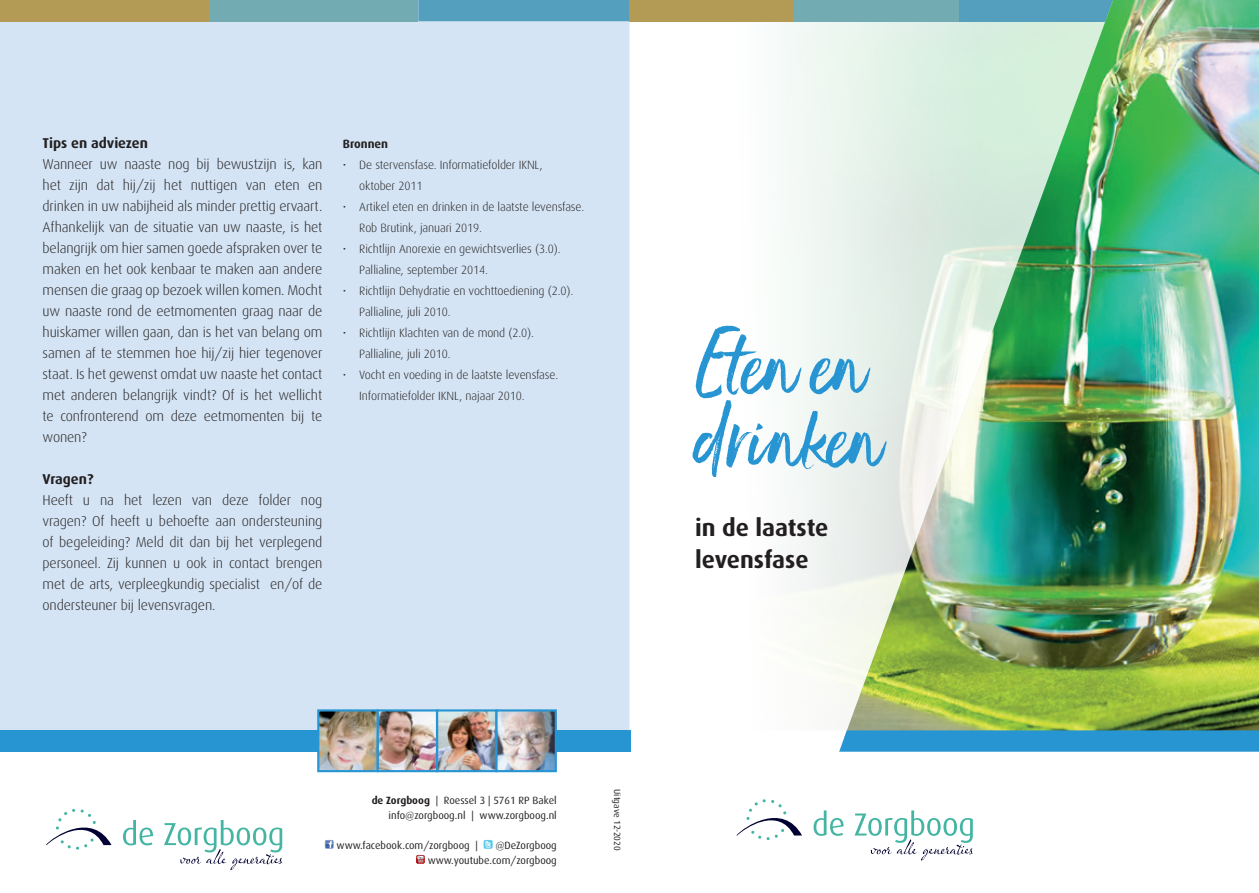
<style>
.page{position:relative;width:1259px;height:893px;background:#fff}
.page>*{position:absolute;margin:0;border:0;box-sizing:border-box;transform-origin:0 0}
.t1{font:78px/73.5px "Ernestand Emily";color:#2895d3}
.t2{font:700 24px/31.5px "Dax";color:#231f20}
.t3{font:300 14.25px/21px "Dax";letter-spacing:-.01em;color:#231f20;text-align:justify}
.t4{font:700 14.25px "Dax";color:#231f20}
.t5{font:300 12px/21px "Dax";letter-spacing:-.01em;color:#231f20}
.t6{font:700 12px "Dax";color:#231f20}
.t7{font:10.5px/15px "Dax";color:#231f20;text-align:right}
.t8{font:9px "Dax";color:#231f20}
.s1{font-weight:700}
</style>
<div class="page">
<div style="left:0;top:21px;width:551px;height:709px;background:#d4e4f4"></div>
<div style="left:418px;top:0;width:133px;height:21px;background:#549ebe"></div>
<div style="left:208px;top:0;width:210px;height:21px;background:#72acb2"></div>
<div style="left:0;top:0;width:208px;height:21px;background:#b39b56"></div>
<svg style="left:551px;top:0;width:126px;height:730px;fill:#d4e4f4"></svg>
<img style="left:677px;top:21px;width:162px;height:671px">
<div style="left:0;top:730px;width:630px;height:22px;background:#2895d3"></div>
<img style="left:439px;top:712px;width:55px;height:57px">
<div style="left:436px;top:709px;width:61px;height:63px;border:2px solid #2895d3"></div>
<img style="left:380px;top:712px;width:55px;height:57px">
<div style="left:377px;top:709px;width:61px;height:63px;border:2px solid #2895d3"></div>
<img style="left:320px;top:712px;width:56px;height:57px">
<div style="left:317px;top:709px;width:62px;height:63px;border:2px solid #2895d3"></div>
<img style="left:498px;top:712px;width:56px;height:57px">
<div style="left:495px;top:709px;width:62px;height:63px;border:2px solid #2895d3"></div>
<svg style="left:46px;top:809px;width:65px;height:41px"></svg>
<svg style="left:123px;top:820px;width:30px;height:25px"></svg>
<svg style="left:164px;top:820px;width:118px;height:50px"></svg>
<div style="left:794px;top:0;width:165px;height:21px;background:#72acb2"></div>
<div style="left:629px;top:0;width:165px;height:21px;background:#b39b56"></div>
<img style="left:844px;top:0;width:415px;height:730px">
<svg style="left:736px;top:799px;width:66px;height:41px"></svg>
<svg style="left:813px;top:810px;width:30px;height:26px"></svg>
<svg style="left:854px;top:810px;width:118px;height:50px"></svg>
<svg style="left:839px;top:730px;width:420px;height:22px;background:#2e97d1"></svg>
<svg style="left:325px;top:840px;width:9px;height:9px"></svg>
<svg style="left:484px;top:840px;width:8px;height:9px"></svg>
<svg style="left:416px;top:855px;width:9px;height:9px"></svg>
<p class="t4" style="left:43px;top:134px;width:107px">Tips en adviezen</p>
<p class="t3" style="left:43px;top:153px;width:281px">Wanneer uw naaste nog bij bewustzijn is, kan het zijn dat hij/zij het nuttigen van eten en drinken in uw nabijheid als minder prettig ervaart.<br>Afhankelijk van de situatie van uw naaste, is het belangrijk om hier samen goede afspraken over te maken en het ook kenbaar te maken aan andere mensen die graag op bezoek willen komen. Mocht uw naaste rond de eetmomenten graag naar de huiskamer willen gaan, dan is het van belang om samen af te stemmen hoe hij/zij hier tegenover staat. Is het gewenst omdat uw naaste het contact met anderen belangrijk vindt? Of is het wellicht te confronterend om deze eetmomenten bij te wonen?</p>
<p class="t4" style="left:43px;top:471px;width:52px">Vragen?</p>
<p class="t3" style="left:43px;top:489px;width:281px">Heeft u na het lezen van deze folder nog vragen? Of heeft u behoefte aan ondersteuning of begeleiding? Meld dit dan bij het verplegend personeel. Zij kunnen u ook in contact brengen met de arts, verpleegkundig specialist en/of de ondersteuner bij levensvragen.</p>
<p class="t6" style="left:343px;top:137px;width:47px">Bronnen</p>
<p class="t5" style="left:359px;top:154px;width:185px;text-indent:-16px">• De stervensfase. Informatiefolder IKNL, oktober 2011</p>
<p class="t5" style="left:359px;top:196px;width:226px;text-indent:-16px">• Artikel eten en drinken in de laatste levensfase.<br>Rob Brutink, januari 2019.</p>
<p class="t5" style="left:359px;top:238px;width:203px;text-indent:-16px">• Richtlijn Anorexie en gewichtsverlies (3.0).<br>Pallialine, september 2014.</p>
<p class="t5" style="left:359px;top:280px;width:215px;text-indent:-16px">• Richtlijn Dehydratie en vochttoediening (2.0).<br>Pallialine, juli 2010.</p>
<p class="t5" style="left:359px;top:322px;width:176px;text-indent:-16px">• Richtlijn Klachten van de mond (2.0).<br>Pallialine, juli 2010.</p>
<p class="t5" style="left:359px;top:364px;width:200px;text-indent:-16px">• Vocht en voeding in de laatste levensfase.<br>Informatiefolder IKNL, najaar 2010.</p>
<p class="t7" style="left:372px;top:793px;width:187px"><span class="s1">de Zorgboog</span> | Roessel 3 | 5761 RP Bakel info@zorgboog.nl | www.zorgboog.nl</p>
<p class="t7" style="left:336px;top:838px;width:143px">www.facebook.com/zorgboog |</p>
<p class="t7" style="left:428px;top:838px;width:131px">@DeZorgboog www.youtube.com/zorgboog</p>
<p class="t8" style="left:622px;top:789px;width:63px;rotate:90deg">Uitgave 12-2020</p>
<h1 class="t1" style="left:695px;top:325px;width:189px">Eten en drinken</h1>
<h2 class="t2" style="left:695px;top:512px;width:135px">in de laatste levensfase</h2>
</div>
